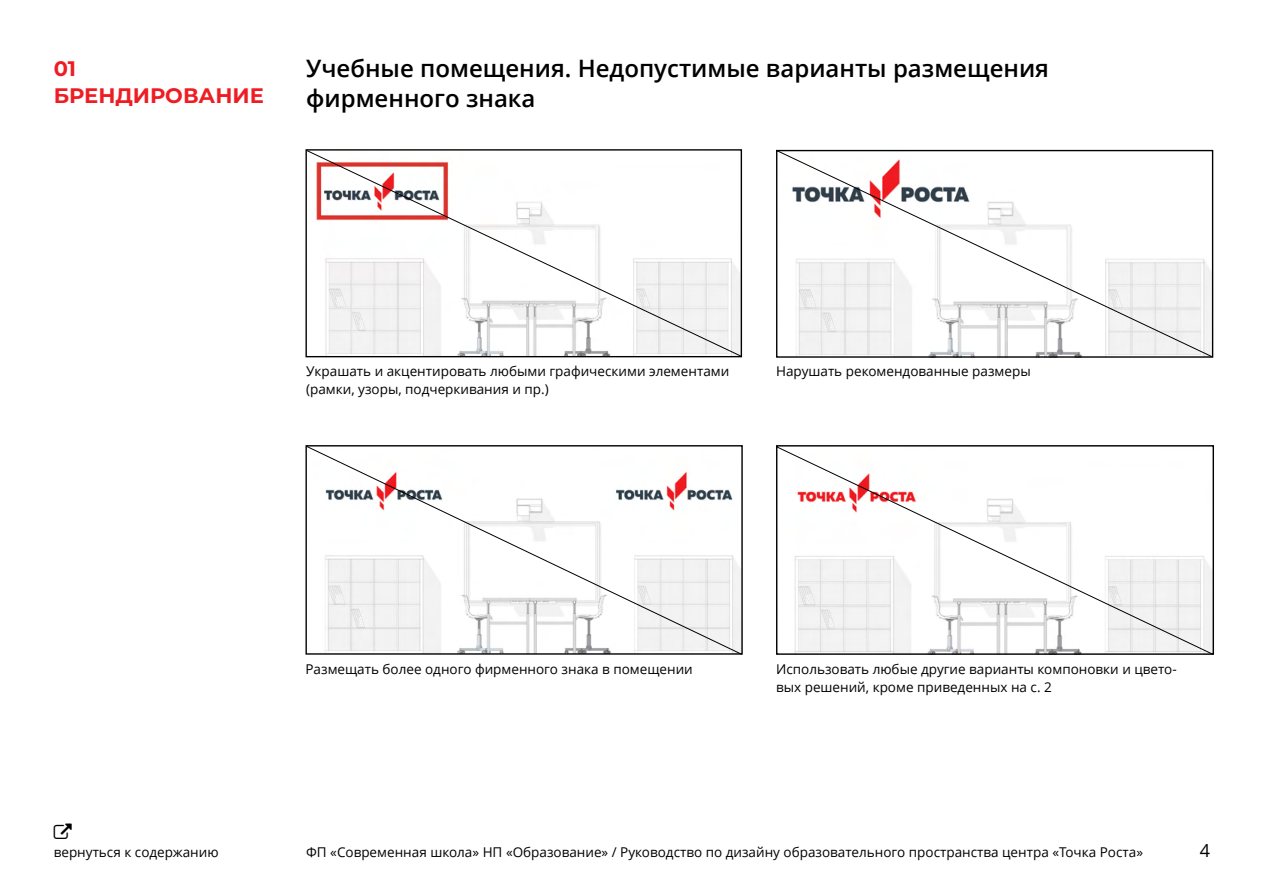
<style>
.page{position:relative;width:1263px;height:893px;background:#fff}
.page>*{position:absolute;margin:0;border:0;box-sizing:border-box;transform-origin:0 0}
.Заглавия_страниц{font:600 24px/30px "Open Sans";color:#000}
.t1{font:700 21px/27px "Montserrat";color:#ee1d23}
.t2{font:18px "Open Sans";color:#000}
.Подписи_OS_9{font:13.5px/18px "Open Sans";color:#000}
</style>
<div class="page">
<svg style="left:305px;top:149px;width:438px;height:209px"></svg>
<svg style="left:776px;top:149px;width:437px;height:209px"></svg>
<svg style="left:305px;top:445px;width:438px;height:210px"></svg>
<svg style="left:776px;top:446px;width:438px;height:209px"></svg>
<h2 class="t1" style="left:54px;top:54px;width:212px">01<br>БРЕНДИРОВАНИЕ</h2>
<p class="Заглавия_страниц" style="left:306px;top:52px;width:744px">Учебные помещения. Недопустимые варианты размещения фирменного знака</p>
<p class="Подписи_OS_9" style="left:306px;top:362px;width:425px">Украшать и акцентировать любыми графическими элементами (рамки, узоры, подчеркивания и пр.)</p>
<p class="Подписи_OS_9" style="left:776px;top:362px;width:256px">Нарушать рекомендованные размеры</p>
<p class="Подписи_OS_9" style="left:305px;top:659px;width:389px">Размещать более одного фирменного знака в помещении</p>
<p class="Подписи_OS_9" style="left:776px;top:659px;width:402px">Использовать любые другие варианты компоновки и цвето&shy;вых решений, кроме приведенных на с. 2</p>
<p class="Подписи_OS_9" style="left:54px;top:842px;width:166px">вернуться к содержанию</p>
<p class="Подписи_OS_9" style="left:306px;top:842px;width:838px">ФП «Современная школа» НП «Образование» / Руководство по дизайну образовательного пространства центра «Точка Роста»</p>
<h3 class="t2" style="left:1200px;top:838px;width:12px">4</h3>
</div>
